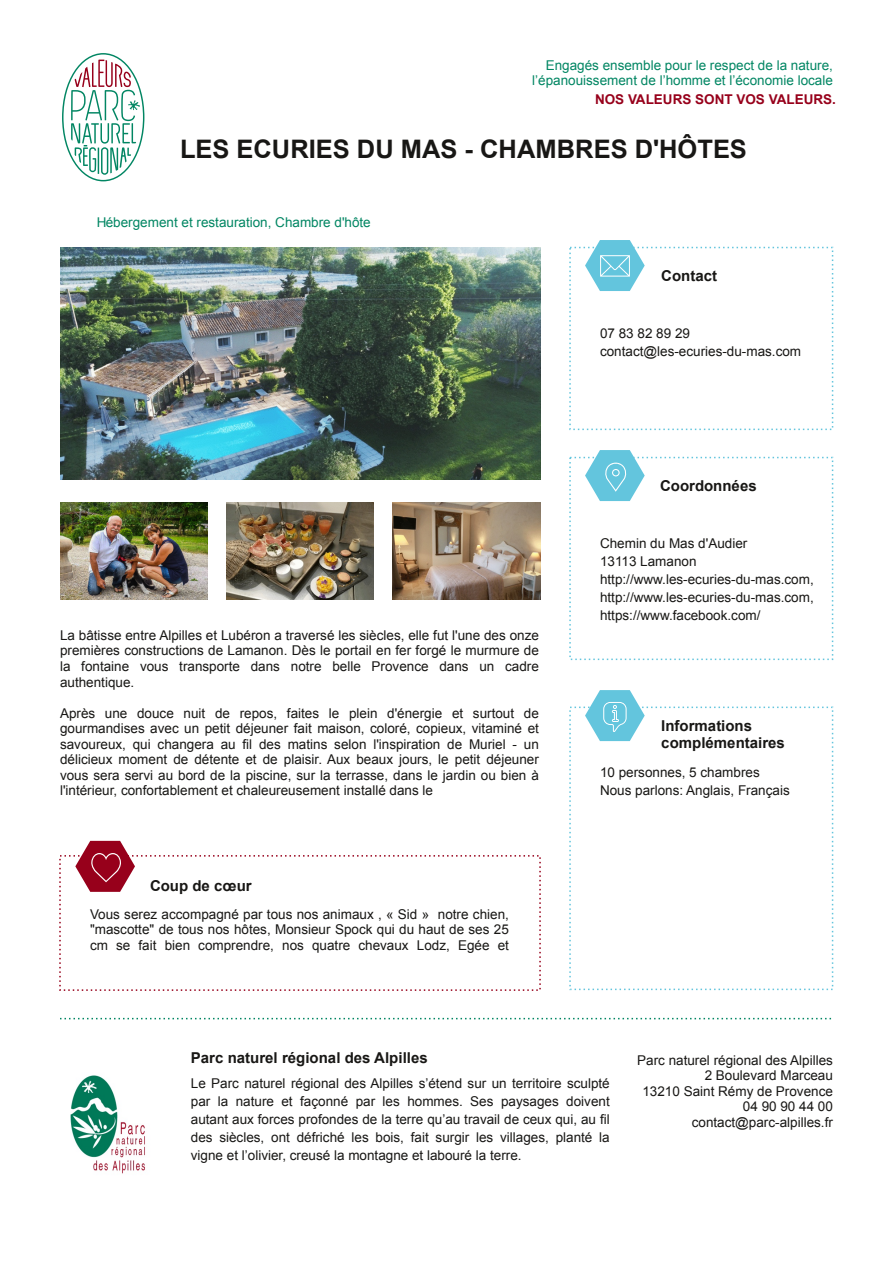
<style>
.page{position:relative;width:893px;height:1263px;background:#fff}
.page>*{position:absolute;margin:0;border:0;box-sizing:border-box;transform-origin:0 0}
.t1{font:700 25.5px "Arial";color:#181715}
.t2{font:700 15px/17.2px "Arial";color:#181715}
.t3{font:13.5px/15.5px "Arial";color:#181715;text-align:justify}
.t4{font:13.5px/15.5px "Arial";color:#028663;text-align:right}
.t5{font:700 13.5px "Arial";color:#97001b}
</style>
<div class="page">
<img style="left:70px;top:1075px;width:75px;height:99px">
<svg style="left:60px;top:1018px;width:772px;height:1px"></svg>
<svg style="left:585px;top:690px;width:60px;height:51px"></svg>
<svg style="left:585px;top:450px;width:60px;height:51px"></svg>
<svg style="left:585px;top:240px;width:60px;height:51px"></svg>
<svg style="left:75px;top:841px;width:60px;height:51px"></svg>
<img style="left:393px;top:502px;width:147px;height:98px">
<img style="left:226px;top:502px;width:148px;height:98px">
<img style="left:60px;top:502px;width:147px;height:98px">
<img style="left:60px;top:248px;width:480px;height:232px">
<svg style="left:62px;top:53px;width:83px;height:129px"></svg>
<p class="t4" style="left:532px;top:57px;width:302px">Engagés ensemble pour le respect de la nature, l’épanouissement de l’homme et l’économie locale</p>
<p class="t5" style="left:595px;top:92px;width:242px">NOS VALEURS SONT VOS VALEURS.</p>
<h1 class="t1" style="left:180px;top:135px;width:568px">LES ECURIES DU MAS - CHAMBRES D'HÔTES</h1>
<p class="t4" style="left:96px;top:215px;width:276px">Hébergement et restauration, Chambre d'hôte</p>
<p class="t3" style="left:60px;top:627px;width:480px">La bâtisse entre Alpilles et Lubéron a traversé les siècles, elle fut l'une des onze premières constructions de Lamanon. Dès le portail en fer forgé le murmure de la fontaine vous transporte dans notre belle Provence dans un cadre authentique.</p>
<p class="t3" style="left:60px;top:705px;width:480px">Après une douce nuit de repos, faites le plein d'énergie et surtout de gourmandises avec un petit déjeuner fait maison, coloré, copieux, vitaminé et savoureux, qui changera au fil des matins selon l'inspiration de Muriel - un délicieux moment de détente et de plaisir. Aux beaux jours, le petit déjeuner vous sera servi au bord de la piscine, sur la terrasse, dans le jardin ou bien à l'intérieur, confortablement et chaleureusement installé dans le</p>
<p class="t2" style="left:150px;top:877px;width:103px">Coup de cœur</p>
<p class="t3" style="left:90px;top:906px;width:420px">Vous serez accompagné par tous nos animaux , « Sid » notre chien, "mascotte" de tous nos hôtes, Monsieur Spock qui du haut de ses 25 cm se fait bien comprendre, nos quatre chevaux Lodz, Egée et</p>
<p class="t2" style="left:661px;top:267px;width:57px">Contact</p>
<p class="t3" style="left:600px;top:324px;width:203px;line-height:18px">07 83 82 89 29 contact@les-ecuries-du-mas.com</p>
<p class="t2" style="left:660px;top:477px;width:98px">Coordonnées</p>
<p class="t3" style="left:600px;top:534px;width:215px;line-height:18px;text-align:left">Chemin du Mas d'Audier<br>13113 Lamanon http://www.les-ecuries-du-mas.com, http://www.les-ecuries-du-mas.com, https://www.facebook.com/</p>
<p class="t2" style="left:661px;top:717px;width:125px">Informations complémentaires</p>
<p class="t3" style="left:600px;top:763px;width:191px;line-height:18px">10 personnes, 5 chambres<br>Nous parlons: Anglais, Français</p>
<p class="t2" style="left:191px;top:1049px;width:238px">Parc naturel régional des Alpilles</p>
<p class="t3" style="left:191px;top:1074px;width:420px;line-height:18px">Le Parc naturel régional des Alpilles s’étend sur un territoire sculpté par la nature et façonné par les hommes. Ses paysages doivent autant aux forces profondes de la terre qu’au travail de ceux qui, au fil des siècles, ont défriché les bois, fait surgir les villages, planté la vigne et l’olivier, creusé la montagne et labouré la terre.</p>
<p class="t3" style="left:637px;top:1052px;width:197px;text-align:right">Parc naturel régional des Alpilles<br>2 Boulevard Marceau<br>13210 Saint Rémy de Provence<br>04 90 90 44 00 contact@parc-alpilles.fr</p>
</div>
